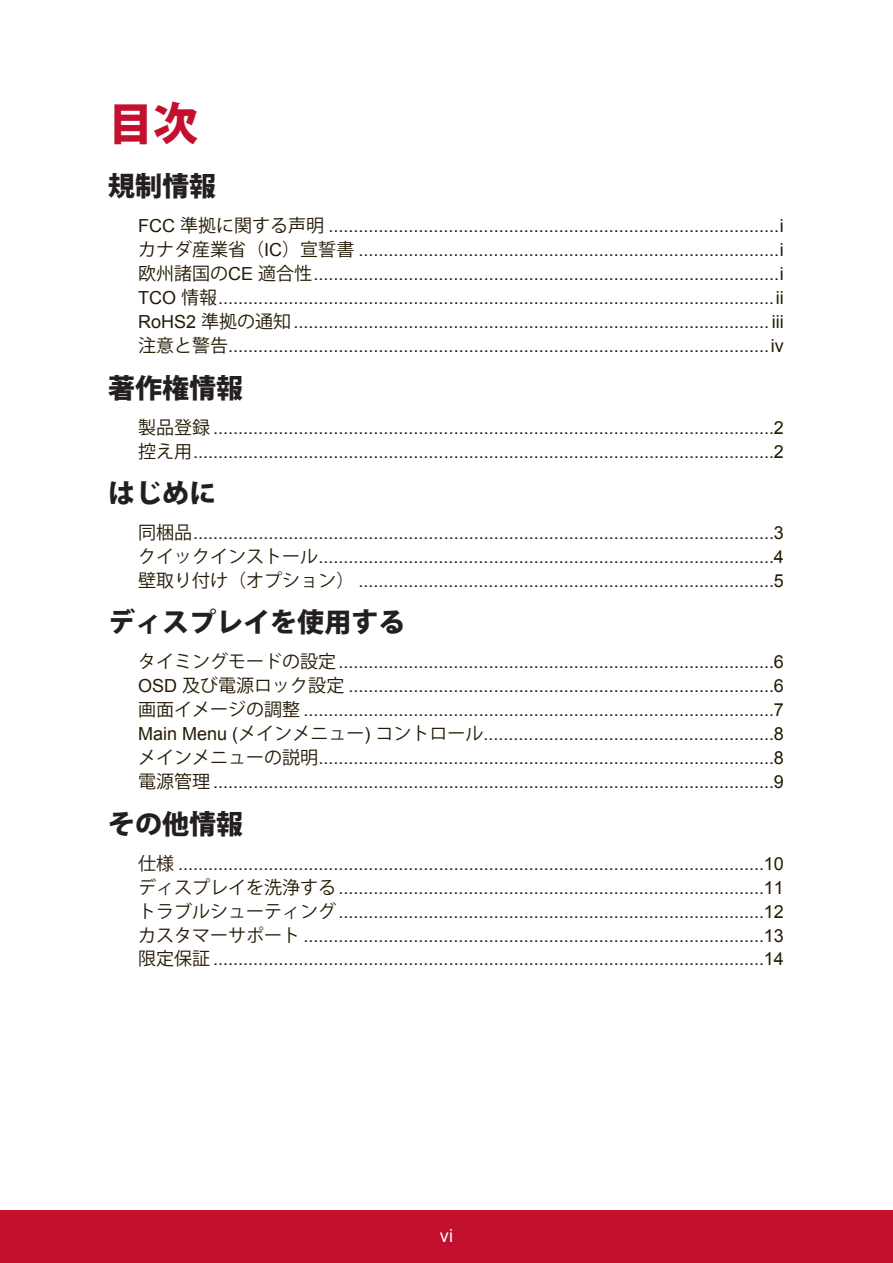
<style>
.page{position:relative;width:893px;height:1263px;background:#fff}
.page>*{position:absolute;margin:0;border:0;box-sizing:border-box;transform-origin:0 0}
.t1{font:800 45px "Koz Go Pro";color:#c3102f}
.t2{font:800 27px "Koz Go Pro";color:#231f20}
.t3{font:18px/24px "Arial";color:#251a05;text-align:justify}
.t4{font:18px "Arial";color:#fff}
.s1{font-family:"Koz Go Pro"}
</style>
<div class="page">
<div style="left:0;top:1210px;width:892px;height:53px;background:#c3102f"></div>
<h1 class="t1" style="left:108px;top:94px;width:91px">目次</h1>
<h2 class="t2" style="left:108px;top:169px;width:109px">規制情報</h2>
<p class="t3" style="left:138px;top:214px;width:646px">FCC <span class="s1">準拠に関する声明</span> ..........................................................................................i<span class="s1">カナダ産業省（</span>IC<span class="s1">）宣誓書</span> ....................................................................................i<span class="s1">欧州諸国の</span>CE <span class="s1">適合性</span> .............................................................................................i TCO <span class="s1">情報</span> ...............................................................................................................ii RoHS2 <span class="s1">準拠の通知</span> ............................................................................................... iii<span class="s1">注意と警告</span> ............................................................................................................iv</p>
<h2 class="t2" style="left:108px;top:370px;width:136px">著作権情報</h2>
<p class="t3" style="left:138px;top:415px;width:646px"><span class="s1">製品登録</span> ................................................................................................................2<span class="s1">控え用</span> ....................................................................................................................2</p>
<h2 class="t2" style="left:108px;top:475px;width:109px">はじめに</h2>
<p class="t3" style="left:138px;top:521px;width:646px"><span class="s1">同梱品</span> ....................................................................................................................3<span class="s1">クイックインストール</span> ...........................................................................................4<span class="s1">壁取り付け（オプション）</span> ...................................................................................5</p>
<h2 class="t2" style="left:108px;top:605px;width:298px">ディスプレイを使用する</h2>
<p class="t3" style="left:138px;top:650px;width:647px"><span class="s1">タイミングモードの設定</span> .......................................................................................6<br>OSD <span class="s1">及び電源ロック設定</span> .....................................................................................6<span class="s1">画面イメージの調整</span> ..............................................................................................7<br>Main Menu (<span class="s1">メインメニュー</span>) <span class="s1">コントロール</span> ..........................................................8<span class="s1">メインメニューの説明</span> ...........................................................................................8<span class="s1">電源管理</span> ................................................................................................................9</p>
<h2 class="t2" style="left:108px;top:806px;width:136px">その他情報</h2>
<p class="t3" style="left:138px;top:851px;width:646px"><span class="s1">仕様</span> .....................................................................................................................10<span class="s1">ディスプレイを洗浄する</span> .....................................................................................11<span class="s1">トラブルシューティング</span> .....................................................................................12<span class="s1">カスタマーサポート</span> ............................................................................................13<span class="s1">限定保証</span> ..............................................................................................................14</p>
<p class="t4" style="left:440px;top:1223px;width:14px">vi</p>
</div>
